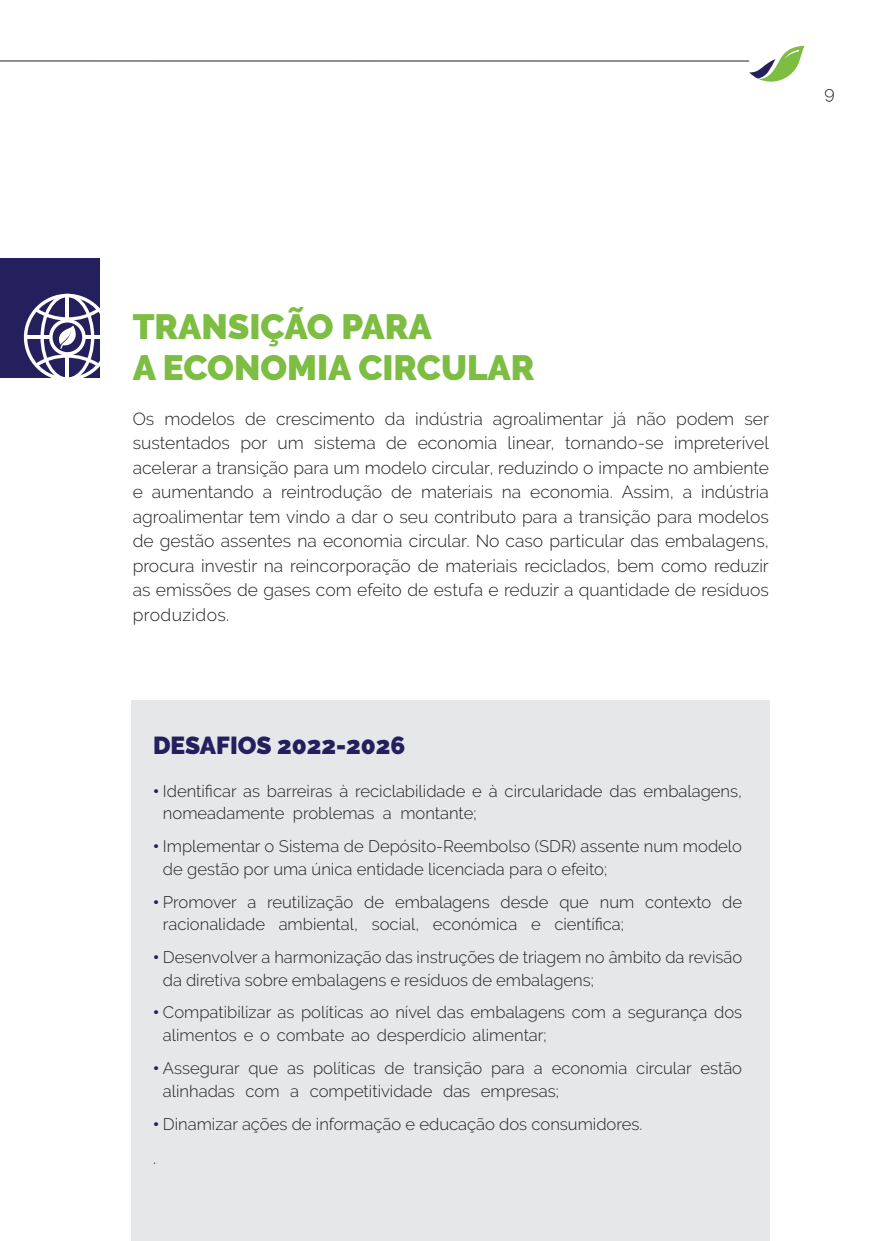
<style>
.page{position:relative;width:893px;height:1241px;background:#fff}
.page>*{position:absolute;margin:0;border:0;box-sizing:border-box;transform-origin:0 0}
.t1{font:900 35px/40.2px "Raleway";color:#7cbd42}
.t2{font:900 24.5px "Raleway";color:#24205e}
.t3{font:300 17.5px/24.5px "Raleway";color:#231f20;text-align:justify}
.t4{font:300 16.62px/22.8px "Raleway";color:#231f20}
.s1{font-weight:900;color:#24205e}
</style>
<div class="page">
<div style="left:0;top:258px;width:99px;height:119px;background:#24205e"></div>
<svg style="left:750px;top:46px;width:54px;height:36px"></svg>
<svg style="left:24px;top:294px;width:76px;height:84px"></svg>
<div style="left:131px;top:700px;width:639px;height:540px;background:#e6e7e9"></div>
<svg style="left:0;top:60px;width:750px;height:13px"></svg>
<p class="t3" style="left:825px;top:81px;width:12px">9</p>
<h1 class="t1" style="left:133px;top:307px;width:403px">TRANSIÇÃO PARA<br>A ECONOMIA CIRCULAR</h1>
<p class="t3" style="left:133px;top:406px;width:638px">Os modelos de crescimento da indústria agroalimentar já não podem ser sustentados por um sistema de economia linear, tornando-se impreterível acelerar a transição para um modelo circular, reduzindo o impacte no ambiente e aumentando a reintrodução de materiais na economia. Assim, a indústria agroalimentar tem vindo a dar o seu contributo para a transição para modelos de gestão assentes na economia circular. No caso particular das embalagens, procura investir na reincorporação de materiais reciclados, bem como reduzir as emissões de gases com efeito de estufa e reduzir a quantidade de resíduos produzidos.</p>
<h2 class="t2" style="left:153px;top:731px;width:254px">DESAFIOS 2022-2026</h2>
<p class="t4" style="left:163px;top:779px;width:581px;text-indent:-10px"><span class="s1">•</span> Identificar as barreiras à reciclabilidade e à circularidade das embalagens, nomeadamente problemas a montante;</p>
<p class="t4" style="left:163px;top:834px;width:581px;text-indent:-10px"><span class="s1">•</span> Implementar o Sistema de Depósito-Reembolso (SDR) assente num modelo de gestão por uma única entidade licenciada para o efeito;</p>
<p class="t4" style="left:163px;top:890px;width:581px;text-indent:-10px"><span class="s1">•</span> Promover a reutilização de embalagens desde que num contexto de racionalidade ambiental, social, económica e científica;</p>
<p class="t4" style="left:163px;top:945px;width:581px;text-indent:-10px"><span class="s1">•</span> Desenvolver a harmonização das instruções de triagem no âmbito da revisão da diretiva sobre embalagens e resíduos de embalagens;</p>
<p class="t4" style="left:163px;top:1000px;width:581px;text-indent:-10px"><span class="s1">•</span> Compatibilizar as políticas ao nível das embalagens com a segurança dos alimentos e o combate ao desperdício alimentar;</p>
<p class="t4" style="left:163px;top:1056px;width:581px;text-indent:-10px"><span class="s1">•</span> Assegurar que as políticas de transição para a economia circular estão alinhadas com a competitividade das empresas;</p>
<p class="t4" style="left:153px;top:1112px;width:491px"><span class="s1">•</span> Dinamizar ações de informação e educação dos consumidores.</p>
<p class="t3" style="left:153px;top:1145px;width:5px">.</p>
</div>
